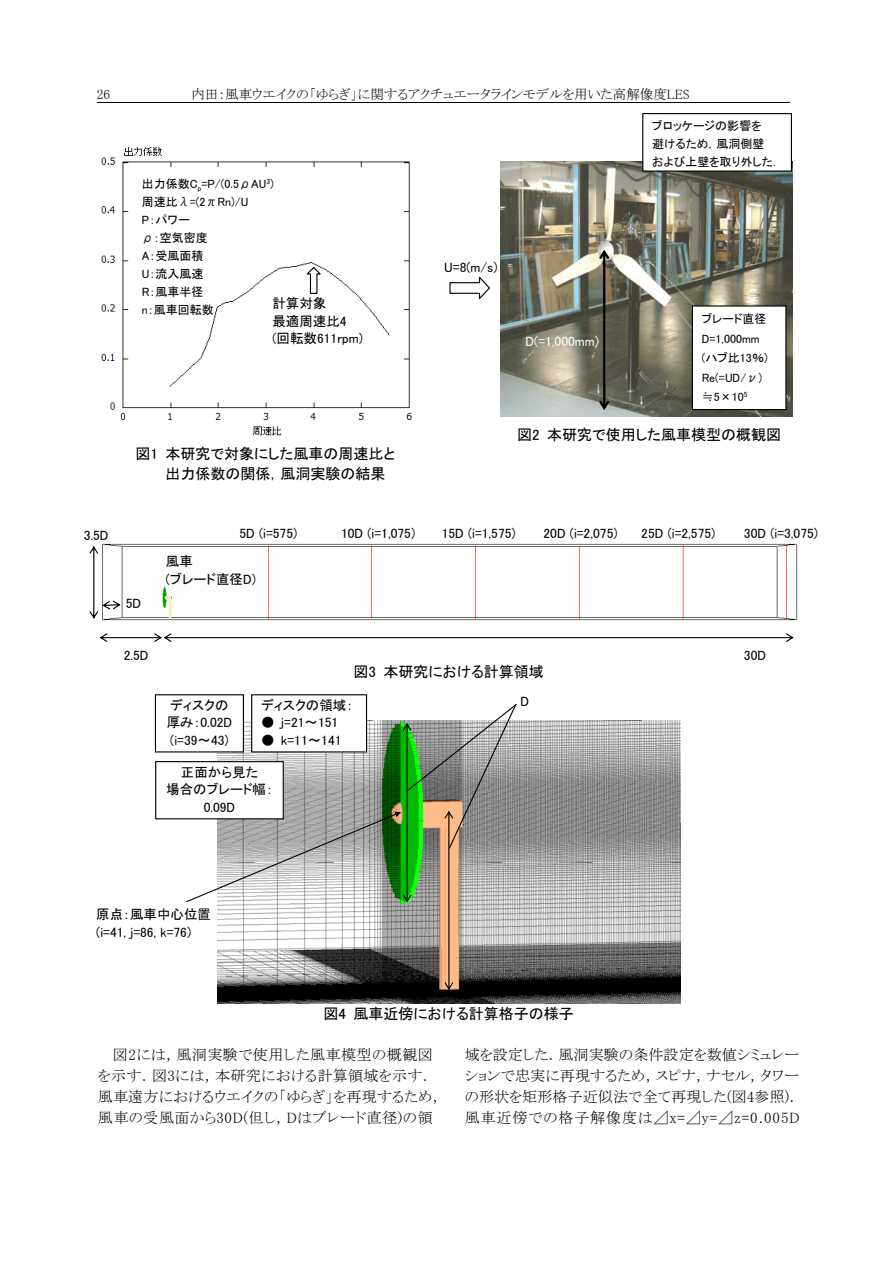
<style>
.page{position:relative;width:893px;height:1263px;background:#fff}
.page>*{position:absolute;margin:0;border:0;box-sizing:border-box;transform-origin:0 0}
.t1{font:15px/21px "MS P Mincho";letter-spacing:.025em;color:#000}
.t2{font:15px/19.5px "MS P Gothic";color:#000}
.t3{font:13.5px/17.5px "MS P Gothic";color:#000}
.t4{font:13.5px "MS P Mincho";color:#000}
.t5{font:13.5px "MS P Gothic";color:#fff}
.t6{font:12px/18px "MS P Gothic";color:#000}
</style>
<div class="page">
<hr style="left:97px;top:103px;width:692px;height:1px;background:#000">
<img style="left:101px;top:147px;width:311px;height:289px">
<img style="left:102px;top:543px;width:696px;height:78px">
<img style="left:217px;top:720px;width:463px;height:284px">
<svg style="left:306px;top:266px;width:17px;height:29px"></svg>
<svg style="left:449px;top:276px;width:41px;height:23px"></svg>
<img style="left:500px;top:161px;width:292px;height:255px">
<div style="left:692px;top:306px;width:94px;height:104px;background:#fff"></div>
<div style="left:692px;top:305px;width:94px;height:105px;border:1px solid #000"></div>
<div style="left:643px;top:114px;width:148px;height:57px;background:#fff"></div>
<div style="left:642px;top:113px;width:150px;height:59px;border:1px solid #000"></div>
<svg style="left:599px;top:250px;width:10px;height:160px;background:#555346"></svg>
<svg style="left:186px;top:703px;width:332px;height:287px"></svg>
<svg style="left:100px;top:633px;width:694px;height:9px"></svg>
<svg style="left:90px;top:546px;width:31px;height:73px"></svg>
<div style="left:156px;top:695px;width:87px;height:57px;background:#fff"></div>
<div style="left:155px;top:694px;width:89px;height:59px;border:1px solid #000"></div>
<div style="left:156px;top:762px;width:127px;height:57px;background:#fff"></div>
<div style="left:155px;top:761px;width:129px;height:58px;border:1px solid #000"></div>
<div style="left:252px;top:695px;width:114px;height:57px;background:#fff"></div>
<div style="left:251px;top:694px;width:116px;height:59px;border:1px solid #000"></div>
<p class="t4" style="left:97px;top:87px;width:15px">26</p>
<p class="t4" style="left:191px;top:87px;width:500px">内田：風車ウエイクの「ゆらぎ」に関するアクチュエータラインモデルを用いた高解像度LES</p>
<p class="t6" style="left:142px;top:175px;width:133px">出力係数C<sub>p</sub>=P/(0.5ρAU<sup>3</sup>)周速比λ=(2πRn)/U<br>P：パワー<br>ρ：空気密度<br>A：受風面積<br>U：流入風速<br>R：風車半径<br>n：風車回転数</p>
<p class="t3" style="left:272px;top:294px;width:92px">計算対象<br>最適周速比4<br>(回転数611rpm)</p>
<p class="t2" style="left:165px;top:444px;width:231px;text-indent:-30px">図1 本研究で対象にした風車の周速比と出力係数の関係，風洞実験の結果</p>
<p class="t6" style="left:652px;top:116px;width:130px">ブロッケージの影響を<br>避けるため，風洞側壁<br>および上壁を取り外した．</p>
<p class="t3" style="left:444px;top:258px;width:55px">U=8(m/s)</p>
<p class="t5" style="left:525px;top:334px;width:75px">D(=1,000mm)</p>
<p class="t6" style="left:702px;top:309px;width:67px;line-height:19.5px">ブレード直径<br>D=1,000mm<br>(ハブ比13％)<br>Re(=UD/ν) ≒5×10<sup>5</sup></p>
<p class="t2" style="left:517px;top:425px;width:265px">図2 本研究で使用した風車模型の概観図</p>
<p class="t3" style="left:84px;top:526px;width:26px">3.5D</p>
<p class="t3" style="left:126px;top:595px;width:17px">5D</p>
<p class="t3" style="left:239px;top:524px;width:59px">5D (i=575)</p>
<p class="t3" style="left:341px;top:524px;width:76px">10D (i=1,075)</p>
<p class="t3" style="left:442px;top:524px;width:75px">15D (i=1,575)</p>
<p class="t3" style="left:543px;top:524px;width:76px">20D (i=2,075)</p>
<p class="t3" style="left:641px;top:524px;width:75px">25D (i=2,575)</p>
<p class="t3" style="left:744px;top:524px;width:76px">30D (i=3,075)</p>
<p class="t3" style="left:166px;top:553px;width:91px">風車<br>(ブレード直径D)</p>
<p class="t3" style="left:124px;top:647px;width:26px">2.5D</p>
<p class="t3" style="left:744px;top:646px;width:24px">30D</p>
<p class="t3" style="left:167px;top:696px;width:67px">ディスクの厚み：0.02D (i=39～43)</p>
<p class="t2" style="left:353px;top:662px;width:192px">図3 本研究における計算領域</p>
<p class="t3" style="left:261px;top:696px;width:94px">ディスクの領域：</p>
<p class="t3" style="left:261px;top:714px;width:79px">● j=21～151</p>
<p class="t3" style="left:261px;top:731px;width:82px">● k=11～141</p>
<p class="t3" style="left:520px;top:692px;width:10px">D</p>
<p class="t3" style="left:166px;top:763px;width:108px;text-align:center">正面から見た<br>場合のブレード幅：<br>0.09D</p>
<p class="t3" style="left:96px;top:905px;width:116px">原点：風車中心位置(i=41, j=86, k=76)</p>
<p class="t2" style="left:323px;top:1004px;width:252px">図4 風車近傍における計算格子の様子</p>
<p class="t1" style="left:98px;top:1044px;width:346px;text-indent:15px">図2には，風洞実験で使用した風車模型の概観図を示す．図3には，本研究における計算領域を示す．風車遠方におけるウエイクの「ゆらぎ」を再現するため，風車の受風面から30D(但し，Dはブレード直径)の領</p>
<p class="t1" style="left:465px;top:1044px;width:337px;text-align:justify">域を設定した．風洞実験の条件設定を数値シミュレーションで忠実に再現するため，スピナ，ナセル，タワーの形状を矩形格子近似法で全て再現した(図4参照)．風車近傍での格子解像度は⊿x=⊿y=⊿z=0.005D</p>
</div>
